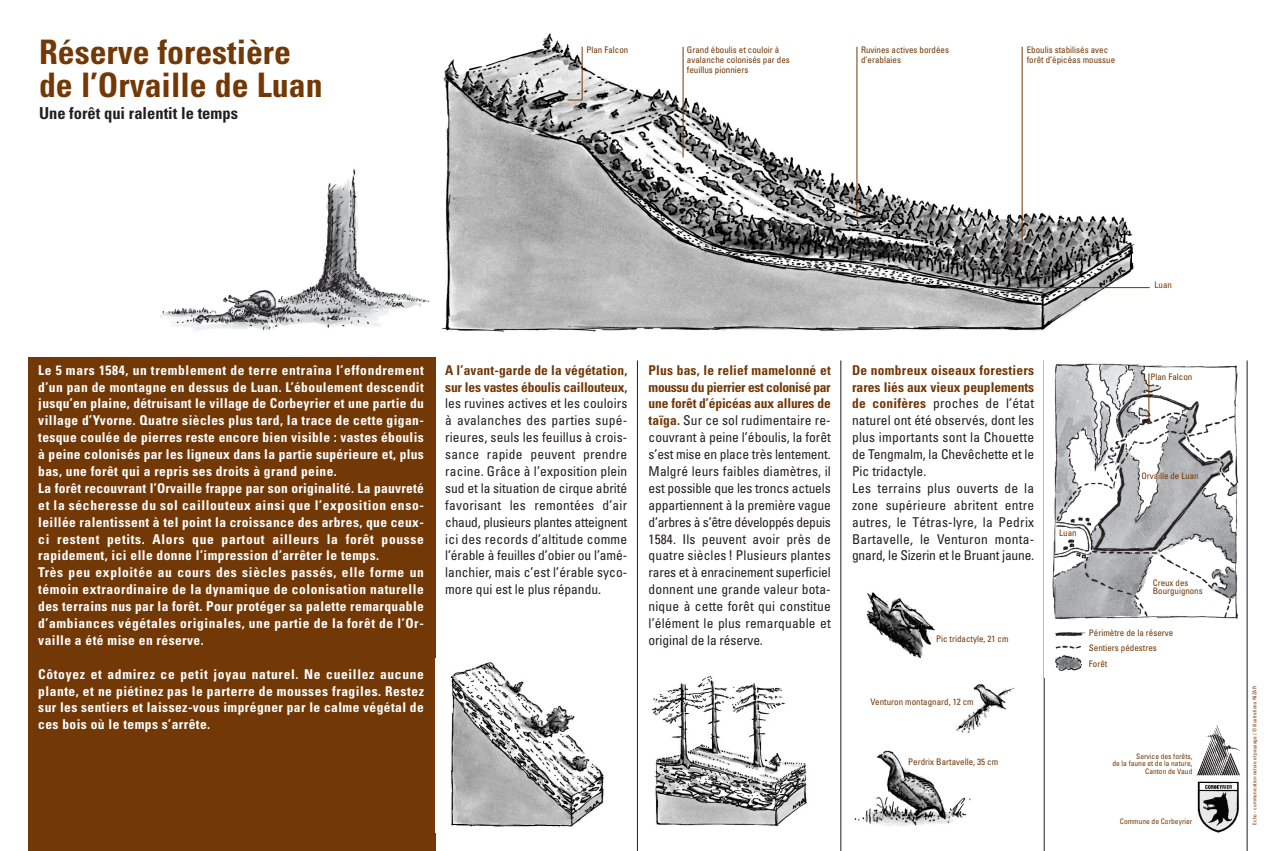
<style>
.page{position:relative;width:1276px;height:851px;background:#fff}
.page>*{position:absolute;margin:0;border:0;box-sizing:border-box;transform-origin:0 0}
.t1{font:700 condensed 33.75px/32.2px "Univers LT";color:#723806}
.t2{font:700 condensed 16.5px "Univers LT";color:#231f20}
.t3{font:condensed 13.5px/16.9px "Univers LT";letter-spacing:.01em;color:#231f20;text-align:justify}
.t4{font:700 condensed 13.5px/16.9px "Univers LT";letter-spacing:.03em;color:#fff}
.t5{font:700 condensed 13.5px/16.9px "Univers LT";letter-spacing:-.01em;color:#723806}
.t6{font:condensed 9px/9.8px "Univers LT";color:#723806}
.t7{font:condensed 8.85px/8.2px "Univers LT";color:#723806}
.t8{font:condensed 7.5px/7.5px "Univers LT";color:#723806;text-align:right}
.t9{font:condensed 5.25px "Univers LT";letter-spacing:.01em;color:#723806}
.s1{font-weight:700;color:#723806}
</style>
<div class="page">
<div style="left:28px;top:356px;width:407px;height:494px;background:#723806"></div>
<img style="left:442px;top:33px;width:706px;height:299px">
<hr style="left:637px;top:360px;width:1px;height:490px;background:#231f20">
<hr style="left:840px;top:360px;width:1px;height:490px;background:#231f20">
<hr style="left:1044px;top:360px;width:1px;height:490px;background:#231f20">
<hr style="left:1247px;top:360px;width:1px;height:490px;background:#231f20">
<img style="left:1197px;top:781px;width:42px;height:52px">
<img style="left:160px;top:166px;width:270px;height:165px">
<img style="left:450px;top:662px;width:154px;height:165px">
<img style="left:652px;top:675px;width:155px;height:151px">
<img style="left:854px;top:592px;width:161px;height:234px">
<img style="left:1052px;top:363px;width:187px;height:309px">
<svg style="left:567px;top:46px;width:16px;height:55px"></svg>
<hr style="left:682px;top:47px;width:1px;height:110px;background:#723806">
<hr style="left:856px;top:47px;width:1px;height:168px;background:#723806">
<hr style="left:1021px;top:47px;width:1px;height:195px;background:#723806">
<hr style="left:1018px;top:287px;width:131px;height:1px;background:#723806">
<img style="left:1197px;top:725px;width:43px;height:50px">
<hr style="left:1148px;top:373px;width:1px;height:47px;background:#723806">
<h1 class="t1" style="left:39px;top:39px;width:285px">Réserve forestière de l’Orvaille de Luan</h1>
<p class="t2" style="left:39px;top:107px;width:200px">Une forêt qui ralentit le temps</p>
<p class="t6" style="left:586px;top:46px;width:43px">Plan Falcon</p>
<p class="t6" style="left:687px;top:46px;width:104px">Grand éboulis et couloir à avalanche colonisés par des feuillus pionniers</p>
<p class="t6" style="left:1026px;top:46px;width:90px">Eboulis stabilisés avec forêt d’épicéas moussue</p>
<p class="t6" style="left:861px;top:46px;width:89px">Ruvines actives bordées d’erablaies</p>
<p class="t6" style="left:1154px;top:280px;width:19px">Luan</p>
<p class="t4" style="left:38px;top:362px;width:387px">Le 5 mars 1584, un tremblement de terre entraîna l’effondrement d’un pan de montagne en dessus de Luan. L’éboulement descendit jusqu’en plaine, détruisant le village de Corbeyrier et une partie du village d’Yvorne. Quatre siècles plus tard, la trace de cette gigan&shy;tesque coulée de pierres reste encore bien visible : vastes éboulis à peine colonisés par les ligneux dans la partie supérieure et, plus bas, une forêt qui a repris ses droits à grand peine.<br>La forêt recouvrant l’Orvaille frappe par son originalité. La pauvreté et la sécheresse du sol caillouteux ainsi que l’exposition enso&shy;leillée ralentissent à tel point la croissance des arbres, que ceux&shy;ci restent petits. Alors que partout ailleurs la forêt pousse rapidement, ici elle donne l’impression d’arrêter le temps.<br>Très peu exploitée au cours des siècles passés, elle forme un témoin extraordinaire de la dynamique de colonisation naturelle des terrains nus par la forêt. Pour protéger sa palette remarquable d’ambiances végétales originales, une partie de la forêt de l’Or&shy;vaille a été mise en réserve.</p>
<p class="t4" style="left:38px;top:666px;width:387px;text-align:justify">Côtoyez et admirez ce petit joyau naturel. Ne cueillez aucune plante, et ne piétinez pas le parterre de mousses fragiles. Restez sur les sentiers et laissez-vous imprégner par le calme végétal de ces bois où le temps s’arrête.</p>
<p class="t5" style="left:445px;top:362px;width:184px">A l’avant-garde de la végétation, sur les vastes éboulis caillouteux,</p>
<p class="t3" style="left:445px;top:396px;width:184px">les ruvines actives et les couloirs à avalanches des parties supé&shy;rieures, seuls les feuillus à crois&shy;sance rapide peuvent prendre racine. Grâce à l’exposition plein sud et la situation de cirque abrité favorisant les remontées d’air chaud, plusieurs plantes atteignent ici des records d’altitude comme l’érable à feuilles d’obier ou l’amé&shy;lanchier, mais c’est l’érable syco&shy;more qui est le plus répandu.</p>
<p class="t3" style="left:648px;top:362px;width:184px"><span class="s1">Plus bas, le relief mamelonné et moussu du pierrier est colonisé par une forêt d’épicéas aux allures de taïga.</span> Sur ce sol rudimentaire re&shy;couvrant à peine l’éboulis, la forêt s’est mise en place très lentement.<br>Malgré leurs faibles diamètres, il est possible que les troncs actuels appartiennent à la première vague d’arbres à s’être développés depuis 1584. Ils peuvent avoir près de quatre siècles ! Plusieurs plantes rares et à enracinement superficiel donnent une grande valeur bota&shy;nique à cette forêt qui constitue l’élément le plus remarquable et original de la réserve.</p>
<p class="t3" style="left:852px;top:362px;width:184px;text-align:left"><span class="s1">De nombreux oiseaux forestiers rares liés aux vieux peuplements de conifères</span> proches de l’état naturel ont été observés, dont les plus importants sont la Chouette de Tengmalm, la Chevêchette et le<br>Pic tridactyle.<br>Les terrains plus ouverts de la zone supérieure abritent entre autres, le Tétras-lyre, la Pedrix<br>Bartavelle, le Venturon monta&shy;gnard, le Sizerin et le Bruant jaune.</p>
<p class="t6" style="left:936px;top:634px;width:74px">Pic tridactyle, 21 cm</p>
<p class="t6" style="left:870px;top:697px;width:105px">Venturon montagnard, 12 cm</p>
<p class="t6" style="left:908px;top:757px;width:91px">Perdrix Bartavelle, 35 cm</p>
<p class="t6" style="left:1150px;top:373px;width:43px">Plan Falcon</p>
<p class="t7" style="left:1141px;top:472px;width:59px">Orvaille de Luan</p>
<p class="t6" style="left:1059px;top:529px;width:19px">Luan</p>
<p class="t7" style="left:1152px;top:579px;width:51px">Creux des<br>Bourguignons</p>
<p class="t6" style="left:1089px;top:626px;width:86px;line-height:15.1px">Périmètre de la réserve<br>Sentiers pédestres<br>Forêt</p>
<p class="t8" style="left:1112px;top:752px;width:81px">Service des forêts,<br>de la faune et de la nature,<br>Canton de Vaud</p>
<p class="t8" style="left:1120px;top:818px;width:74px">Commune de Corbeyrier</p>
<p class="t9" style="left:1252px;top:824px;width:140px;rotate:-90deg">Echo - communication nature et paysage / © illustrations NIZAR</p>
</div>
